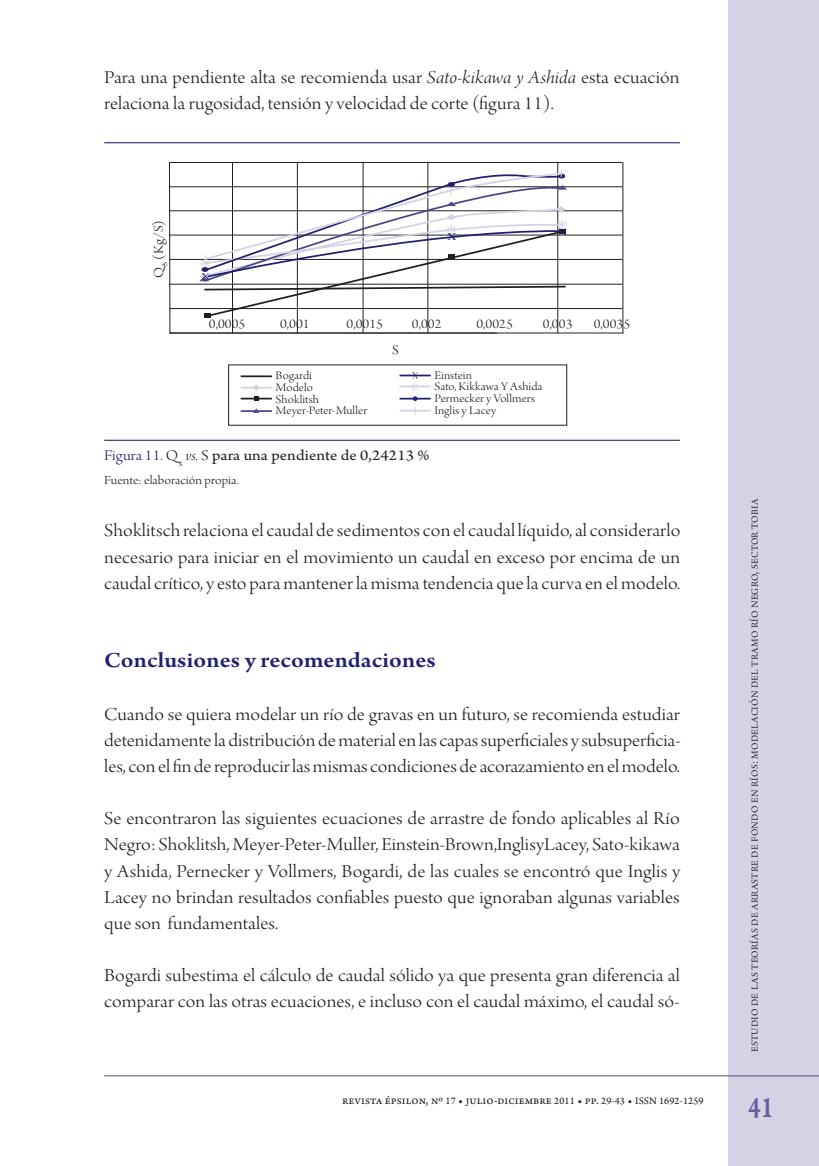
<style>
.page{position:relative;width:819px;height:1166px;background:#fff}
.page>*{position:absolute;margin:0;border:0;box-sizing:border-box;transform-origin:0 0}
.t1{font:31.5px "Arno Pro Smbd Caption";color:#65609b;scale:.75 1}
.t2{font:600 22.75px "Arno Pro";letter-spacing:.005em;color:#221e72;scale:1.1 1}
.t3{font:19.25px/26.1px "Arno Pro Light Display";letter-spacing:.005em;color:#231f20;text-align:justify;scale:1.1 1}
.t4{font:15.75px "Arno Pro";letter-spacing:.005em;color:#231f20;scale:1.1 1}
.t5{font:14px "Arno Pro Light Display";letter-spacing:.015em;color:#231f20}
.t6{font:14px "Arno Pro Light Display";letter-spacing:.015em;color:#231f20;scale:1.1 1}
.t7{font:13.12px "Arno Pro Light Display";letter-spacing:.005em;color:#231f20;scale:1.1 1}
.t8{font:12.25px/11.5px "Arno Pro Light Display";letter-spacing:.005em;color:#231f20;scale:1.1 1}
.t9{font:12.25px "Arno Pro Sm Text";letter-spacing:.01em;color:#231f20}
.s1{font-family:"Arno Pro Light Italic Display"}
.s2{font-family:"Arno Pro Light Display";color:#221e72}
.s3{font-family:"Arno Pro Light Display"}
.s4{font-size:10.5px}
</style>
<div class="page">
<div style="left:728px;top:0;width:91px;height:1166px;background:#d4d2e5"></div>
<hr style="left:104px;top:1075px;width:715px;height:1px;background:#514e8f">
<hr style="left:104px;top:142px;width:576px;height:1px;background:#4b4689">
<hr style="left:104px;top:440px;width:576px;height:1px;background:#4b4689">
<hr style="left:241px;top:375px;width:31px;height:2px;background:#231f20">
<hr style="left:399px;top:375px;width:31px;height:1px;background:#221e72">
<hr style="left:399px;top:386px;width:31px;height:1px;background:#d4d2e5">
<hr style="left:241px;top:387px;width:31px;height:1px;background:#d4d2e5">
<hr style="left:241px;top:398px;width:31px;height:1px;background:#231f20">
<svg style="left:253px;top:384px;width:6px;height:17px"></svg>
<hr style="left:241px;top:410px;width:31px;height:2px;background:#4b4689">
<svg style="left:253px;top:408px;width:6px;height:5px"></svg>
<hr style="left:399px;top:398px;width:31px;height:1px;background:#221e72">
<svg style="left:410px;top:372px;width:8px;height:29px"></svg>
<hr style="left:399px;top:410px;width:31px;height:1px;background:#d4d2e5">
<svg style="left:168px;top:162px;width:456px;height:172px"></svg>
<svg style="left:199px;top:169px;width:369px;height:149px"></svg>
<p class="t3" style="left:104px;top:65px;width:524px">Para una pendiente alta se recomienda usar <span class="s1">Sato-kikawa y Ashida</span> esta ecuación relaciona la rugosidad, tensión y velocidad de corte (figura 11).</p>
<p class="t6" style="left:151px;top:277px;width:54px;rotate:-90deg">Q<sub>S</sub> (Kg/S)</p>
<p class="t6" style="left:209px;top:316px;width:35px">0,0005</p>
<p class="t6" style="left:280px;top:316px;width:28px">0,001</p>
<p class="t6" style="left:346px;top:316px;width:35px">0,0015</p>
<p class="t6" style="left:412px;top:316px;width:28px">0,002</p>
<p class="t6" style="left:476px;top:316px;width:35px">0,0025</p>
<p class="t6" style="left:543px;top:316px;width:28px">0,003</p>
<p class="t6" style="left:593px;top:316px;width:35px">0,0035</p>
<p class="t6" style="left:392px;top:343px;width:7px">S</p>
<p class="t8" style="left:275px;top:371px;width:85px">Bogardi<br>Modelo<br>Shoklitsh<br>Meyer-Peter-Muller</p>
<p class="t8" style="left:434px;top:370px;width:100px">Einstein<br>Sato, Kikkawa Y Ashida<br>Permecker y Vollmers<br>Inglis y Lacey</p>
<p class="t4" style="left:104px;top:446px;width:297px"><span class="s2">Figura 11.</span> <span class="s3">Q</span><sub>s</sub> <span class="s1">vs.</span> <span class="s3">S</span> para una pendiente de 0,24213 %</p>
<p class="t7" style="left:104px;top:473px;width:124px">Fuente: elaboración propia.</p>
<p class="t3" style="left:104px;top:519px;width:525px">Shoklitsch relaciona el caudal de sedimentos con el caudal líquido, al considerarlo necesario para iniciar en el movimiento un caudal en exceso por encima de un caudal crítico, y esto para mantener la misma tendencia que la curva en el modelo.</p>
<p class="t2" style="left:104px;top:647px;width:303px">Conclusiones y recomendaciones</p>
<p class="t3" style="left:104px;top:702px;width:525px">Cuando se quiera modelar un río de gravas en un futuro, se recomienda estudiar detenidamente la distribución de material en las capas superficiales y subsuperficia&shy;les, con el fin de reproducir las mismas condiciones de acorazamiento en el modelo.</p>
<p class="t3" style="left:104px;top:807px;width:526px">Se encontraron las siguientes ecuaciones de arrastre de fondo aplicables al Río Negro: Shoklitsh, Meyer-Peter-Muller, Einstein-Brown,InglisyLacey, Sato-kikawa y Ashida, Pernecker y Vollmers, Bogardi, de las cuales se encontró que Inglis y Lacey no brindan resultados confiables puesto que ignoraban algunas variables que son fundamentales.</p>
<p class="t3" style="left:104px;top:964px;width:525px">Bogardi subestima el cálculo de caudal sólido ya que presenta gran diferencia al comparar con las otras ecuaciones, e incluso con el caudal máximo, el caudal só-</p>
<p class="t9" style="left:342px;top:1093px;width:363px">revista épsilon, nº <span class="s4">17</span> • julio-diciembre <span class="s4">2011</span> • pp. <span class="s4">29-43</span> • <span class="s4">ISSN 1692-1259</span></p>
<p class="t5" style="left:746px;top:1052px;width:555px;rotate:-90deg">estudio de las teorías de arrastre de fondo en ríos: modelación del tramo río negro, sector tobia</p>
<h1 class="t1" style="left:748px;top:1088px;width:34px">41</h1>
</div>
